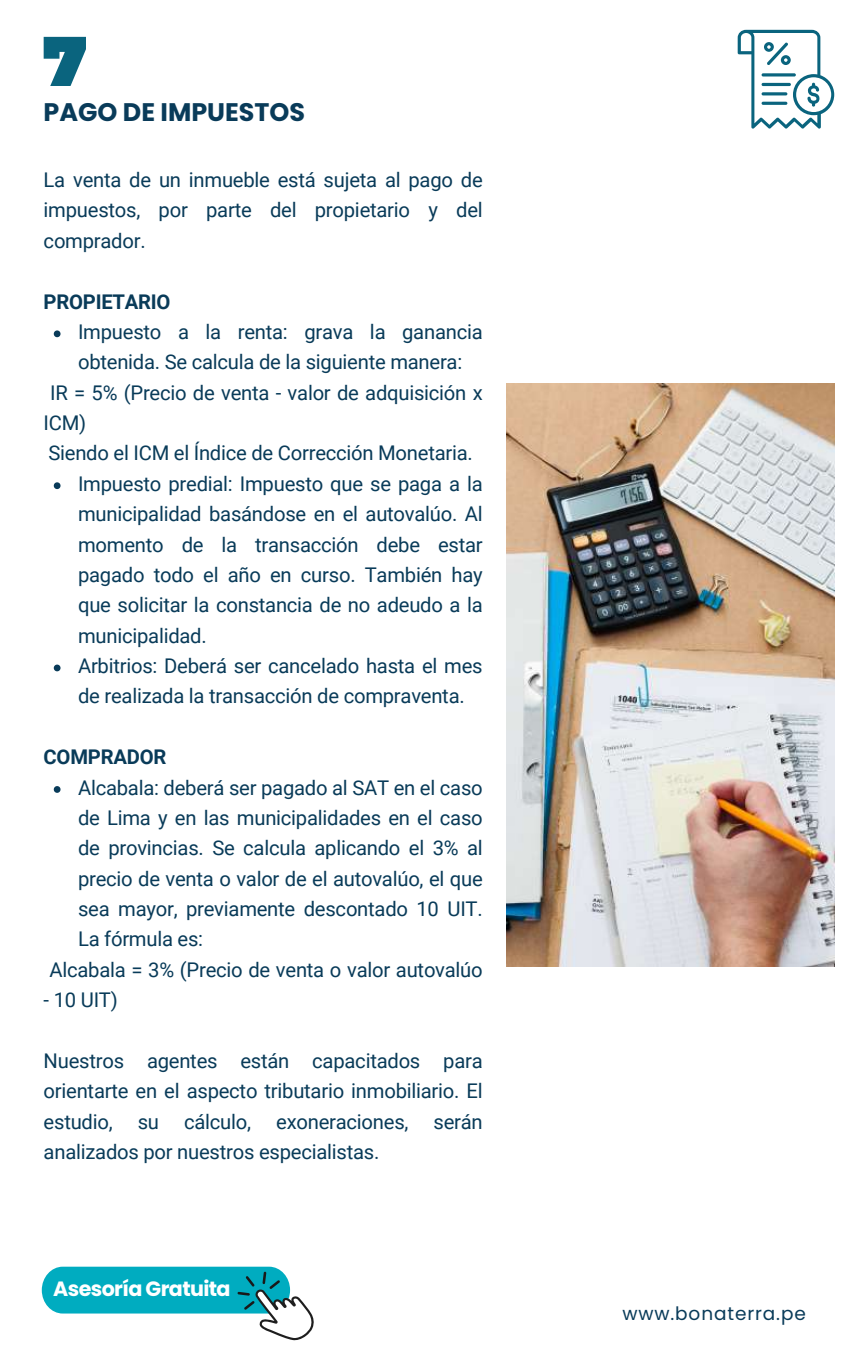
<style>
.page{position:relative;width:864px;height:1350px;background:#fff}
.page>*{position:absolute;margin:0;border:0;box-sizing:border-box;transform-origin:0 0}
.t1{font:700 25.43px "Poppins";color:#093b59}
.t2{font:700 20.7px "Poppins";letter-spacing:-.03em;color:#fff}
.t3{font:20.25px/30.4px "Roboto";letter-spacing:-.01em;color:#093b59;text-align:justify}
.t4{font:700 20.25px "Roboto";letter-spacing:-.01em;color:#093b59}
.t5{font:18.45px "Poppins";letter-spacing:.05em;color:#093b59}
</style>
<div class="page">
<img style="left:507px;top:384px;width:327px;height:582px">
<svg style="left:54px;top:330px;width:7px;height:7px"></svg>
<svg style="left:54px;top:482px;width:7px;height:7px"></svg>
<svg style="left:54px;top:665px;width:7px;height:6px"></svg>
<svg style="left:54px;top:786px;width:7px;height:7px"></svg>
<svg style="left:44px;top:37px;width:42px;height:49px"></svg>
<svg style="left:738px;top:30px;width:96px;height:99px"></svg>
<div style="left:42px;top:1267px;width:248px;height:47px;background:#00acc0;border-radius:22px"></div>
<svg style="left:237px;top:1272px;width:77px;height:69px"></svg>
<p class="t1" style="left:44px;top:94px;width:263px">PAGO DE IMPUESTOS</p>
<p class="t3" style="left:44px;top:165px;width:441px">La venta de un inmueble está sujeta al pago de impuestos, por parte del propietario y del comprador.</p>
<p class="t4" style="left:44px;top:290px;width:128px">PROPIETARIO</p>
<p class="t3" style="left:78px;top:317px;width:406px">Impuesto a la renta: grava la ganancia</p>
<p class="t3" style="left:78px;top:347px;width:386px">obtenida. Se calcula de la siguiente manera:</p>
<p class="t3" style="left:50px;top:378px;width:434px">IR = 5% (Precio de venta - valor de adquisición x</p>
<p class="t3" style="left:44px;top:408px;width:44px">ICM)</p>
<p class="t3" style="left:48px;top:438px;width:426px">Siendo el ICM el Índice de Corrección Monetaria.</p>
<p class="t3" style="left:78px;top:469px;width:406px">Impuesto predial: Impuesto que se paga a la</p>
<p class="t3" style="left:78px;top:499px;width:406px">municipalidad basándose en el autovalúo. Al</p>
<p class="t3" style="left:78px;top:529px;width:406px">momento de la transacción debe estar</p>
<p class="t3" style="left:78px;top:560px;width:406px">pagado todo el año en curso. También hay</p>
<p class="t3" style="left:78px;top:590px;width:406px">que solicitar la constancia de no adeudo a la</p>
<p class="t3" style="left:78px;top:621px;width:130px">municipalidad.</p>
<p class="t3" style="left:78px;top:651px;width:406px">Arbitrios: Deberá ser cancelado hasta el mes</p>
<p class="t3" style="left:78px;top:681px;width:388px">de realizada la transacción de compraventa.</p>
<p class="t4" style="left:44px;top:745px;width:124px">COMPRADOR</p>
<p class="t3" style="left:78px;top:772px;width:406px">Alcabala: deberá ser pagado al SAT en el caso</p>
<p class="t3" style="left:78px;top:803px;width:406px">de Lima y en las municipalidades en el caso</p>
<p class="t3" style="left:78px;top:833px;width:406px">de provincias. Se calcula aplicando el 3% al</p>
<p class="t3" style="left:78px;top:864px;width:406px">precio de venta o valor de el autovalúo, el que</p>
<p class="t3" style="left:78px;top:894px;width:406px">sea mayor, previamente descontado 10 UIT.</p>
<p class="t3" style="left:78px;top:924px;width:127px">La fórmula es:</p>
<p class="t3" style="left:50px;top:955px;width:435px">Alcabala = 3% (Precio de venta o valor autovalúo</p>
<p class="t3" style="left:44px;top:985px;width:76px">- 10 UIT)</p>
<p class="t3" style="left:44px;top:1046px;width:441px">Nuestros agentes están capacitados para orientarte en el aspecto tributario inmobiliario. El estudio, su cálculo, exoneraciones, serán analizados por nuestros especialistas.</p>
<p class="t2" style="left:53px;top:1274px;width:179px">Asesoría Gratuita</p>
<p class="t5" style="left:622px;top:1301px;width:185px">www.bonaterra.pe</p>
</div>
